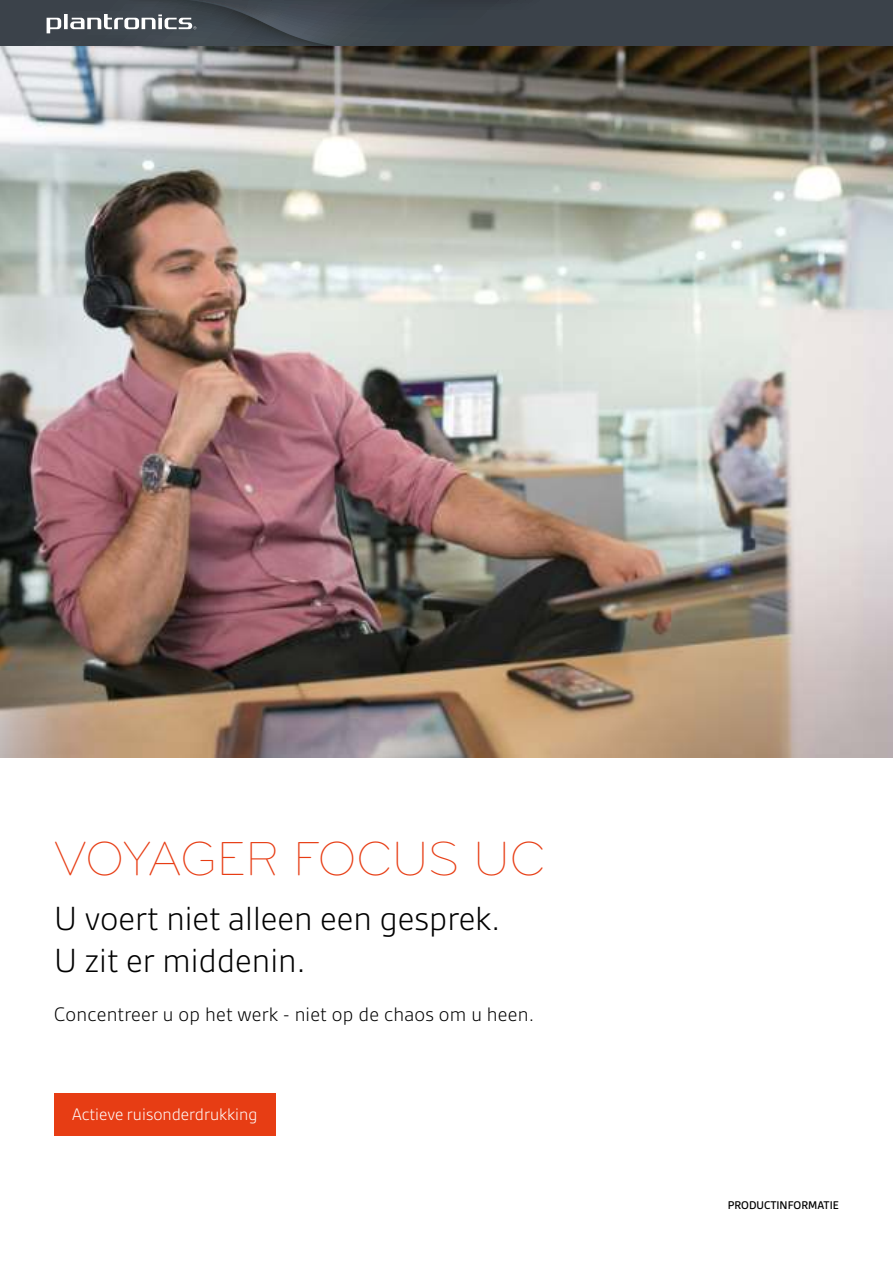
<style>
.page{position:relative;width:893px;height:1263px;background:#fff}
.page>*{position:absolute;margin:0;border:0;box-sizing:border-box;transform-origin:0 0}
.t1{font:300 49.5px "Bryant";letter-spacing:-.01em;color:#e73d14}
.t2{font:300 36px/42px "Gesta";color:#000}
.t3{font:300 21px "Gesta";letter-spacing:.01em;color:#000}
.t4{font:300 18px "Gesta";color:#fff}
.t5{font:500 12px "Gesta";color:#000}
</style>
<div class="page">
<div style="left:54px;top:1093px;width:221px;height:42px;background:#e73d14"></div>
<svg style="left:0;top:0;width:892px;height:46px;background:#40474f"></svg>
<img style="left:0;top:46px;width:892px;height:711px">
<h1 class="t1" style="left:54px;top:829px;width:493px">VOYAGER FOCUS UC</h1>
<h2 class="t2" style="left:54px;top:900px;width:448px">U voert niet alleen een gesprek.<br>U zit er middenin.</h2>
<p class="t3" style="left:54px;top:1006px;width:481px">Concentreer u op het werk - niet op de chaos om u heen.</p>
<p class="t4" style="left:72px;top:1107px;width:187px">Actieve ruisonderdrukking</p>
<p class="t5" style="left:728px;top:1199px;width:112px">PRODUCTINFORMATIE</p>
</div>
